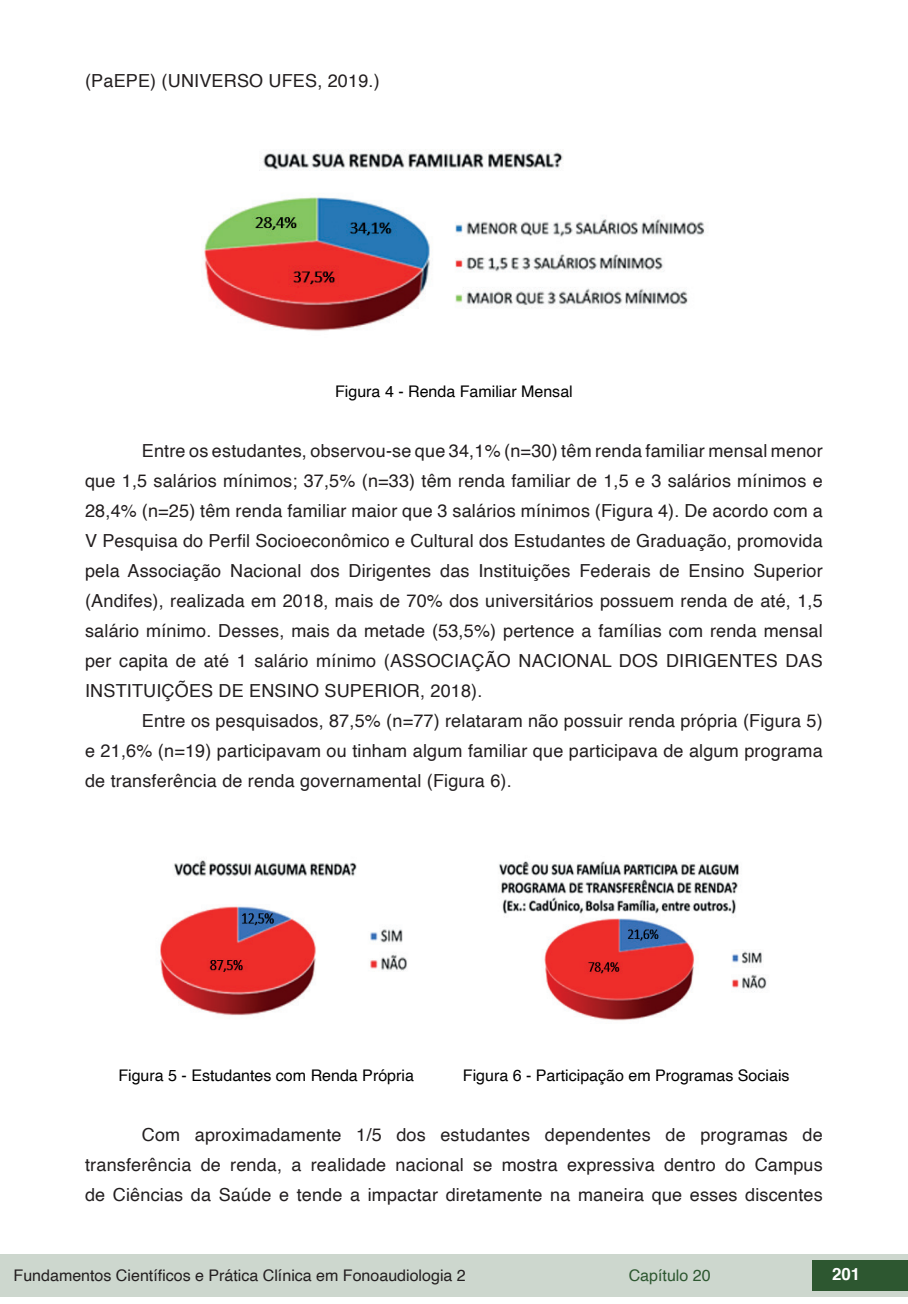
<style>
.page{position:relative;width:908px;height:1304px;background:#fff}
.page>*{position:absolute;margin:0;border:0;box-sizing:border-box;transform-origin:0 0}
.t1{font:18px/30px "Helvetica";letter-spacing:.01em;color:#231f20;text-align:justify}
.t2{font:700 16.8px "Helvetica";color:#fff}
.t3{font:16px "Helvetica";color:#000}
.t4{font:16px "Helvetica";color:#231f20}
.t5{font:16px "Helvetica";color:#2d5730}
</style>
<div class="page">
<div style="left:0;top:1254px;width:906px;height:43px;background:#cdd7ce"></div>
<div style="left:812px;top:1261px;width:95px;height:30px;background:#2d5730"></div>
<img style="left:202px;top:150px;width:503px;height:181px">
<img style="left:160px;top:860px;width:247px;height:156px">
<img style="left:499px;top:861px;width:268px;height:160px">
<p class="t1" style="left:85px;top:66px;width:296px">(PaEPE) (UNIVERSO UFES, 2019.)</p>
<p class="t3" style="left:335px;top:379px;width:239px">Figura 4 - Renda Familiar Mensal</p>
<p class="t1" style="left:85px;top:437px;width:738px;text-indent:57px">Entre os estudantes, observou-se que 34,1% (n=30) têm renda familiar mensal menor que 1,5 salários mínimos; 37,5% (n=33) têm renda familiar de 1,5 e 3 salários mínimos e 28,4% (n=25) têm renda familiar maior que 3 salários mínimos (Figura 4). De acordo com a V Pesquisa do Perfil Socioeconômico e Cultural dos Estudantes de Graduação, promovida pela Associação Nacional dos Dirigentes das Instituições Federais de Ensino Superior (Andifes), realizada em 2018, mais de 70% dos universitários possuem renda de até, 1,5 salário mínimo. Desses, mais da metade (53,5%) pertence a famílias com renda mensal per capita de até 1 salário mínimo (ASSOCIAÇÃO NACIONAL DOS DIRIGENTES DAS INSTITUIÇÕES DE ENSINO SUPERIOR, 2018).</p>
<p class="t1" style="left:85px;top:707px;width:738px;text-indent:57px">Entre os pesquisados, 87,5% (n=77) relataram não possuir renda própria (Figura 5) e 21,6% (n=19) participavam ou tinham algum familiar que participava de algum programa de transferência de renda governamental (Figura 6).</p>
<p class="t3" style="left:118px;top:1063px;width:297px">Figura 5 - Estudantes com Renda Própria</p>
<p class="t3" style="left:462px;top:1063px;width:328px">Figura 6 - Participação em Programas Sociais</p>
<p class="t1" style="left:85px;top:1120px;width:738px;text-indent:57px">Com aproximadamente 1/5 dos estudantes dependentes de programas de transferência de renda, a realidade nacional se mostra expressiva dentro do Campus de Ciências da Saúde e tende a impactar diretamente na maneira que esses discentes</p>
<p class="t4" style="left:14px;top:1263px;width:453px">Fundamentos Científicos e Prática Clínica em Fonoaudiologia 2</p>
<p class="t5" style="left:628px;top:1263px;width:83px">Capítulo 20</p>
<p class="t2" style="left:831px;top:1261px;width:30px">201</p>
</div>
